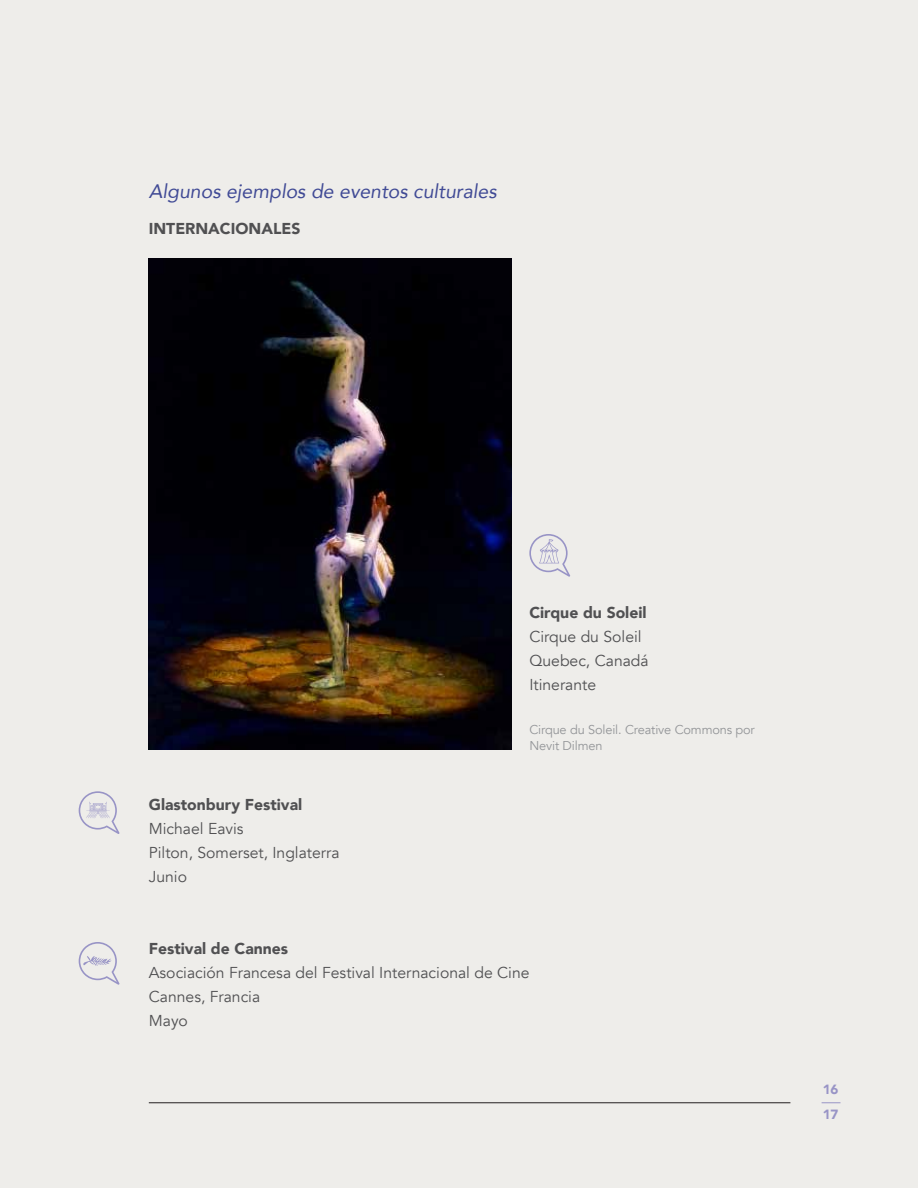
<style>
.page{position:relative;width:918px;height:1188px;background:#eeedea}
.page>*{position:absolute;margin:0;border:0;box-sizing:border-box;transform-origin:0 0}
.t1{font:italic 19.5px "Avenir";color:#404a95}
.t2{font:15.75px/24px "Avenir";color:#505052}
.t3{font:900 15.75px "Avenir";color:#505052}
.t4{font:900 13.35px/25px "Avenir";color:#9894c6}
.t5{font:12.75px/16.5px "Avenir";letter-spacing:-.01em;color:#939598}
</style>
<div class="page">
<svg style="left:822px;top:1102px;width:19px;height:1px"></svg>
<hr style="left:149px;top:1103px;width:641px;height:1px;background:#231f20">
<img style="left:149px;top:258px;width:363px;height:492px">
<svg style="left:529px;top:534px;width:41px;height:43px"></svg>
<svg style="left:79px;top:791px;width:41px;height:43px"></svg>
<svg style="left:79px;top:942px;width:41px;height:43px"></svg>
<p class="t1" style="left:149px;top:179px;width:349px">Algunos ejemplos de eventos culturales</p>
<p class="t3" style="left:149px;top:215px;width:153px">INTERNACIONALES</p>
<p class="t3" style="left:529px;top:599px;width:119px">Cirque du Soleil</p>
<p class="t2" style="left:529px;top:625px;width:121px">Cirque du Soleil<br>Quebec, Canadá<br>Itinerante</p>
<p class="t3" style="left:149px;top:791px;width:155px">Glastonbury Festival</p>
<p class="t2" style="left:149px;top:817px;width:192px">Michael Eavis<br>Pilton, Somerset, Inglaterra<br>Junio</p>
<p class="t5" style="left:529px;top:721px;width:227px">Cirque du Soleil. Creative Commons por<br>Nevit Dilmen</p>
<p class="t3" style="left:149px;top:935px;width:141px">Festival de Cannes</p>
<p class="t2" style="left:149px;top:961px;width:382px">Asociación Francesa del Festival Internacional de Cine<br>Cannes, Francia<br>Mayo</p>
<p class="t4" style="left:823px;top:1076px;width:17px">16<br>17</p>
</div>
